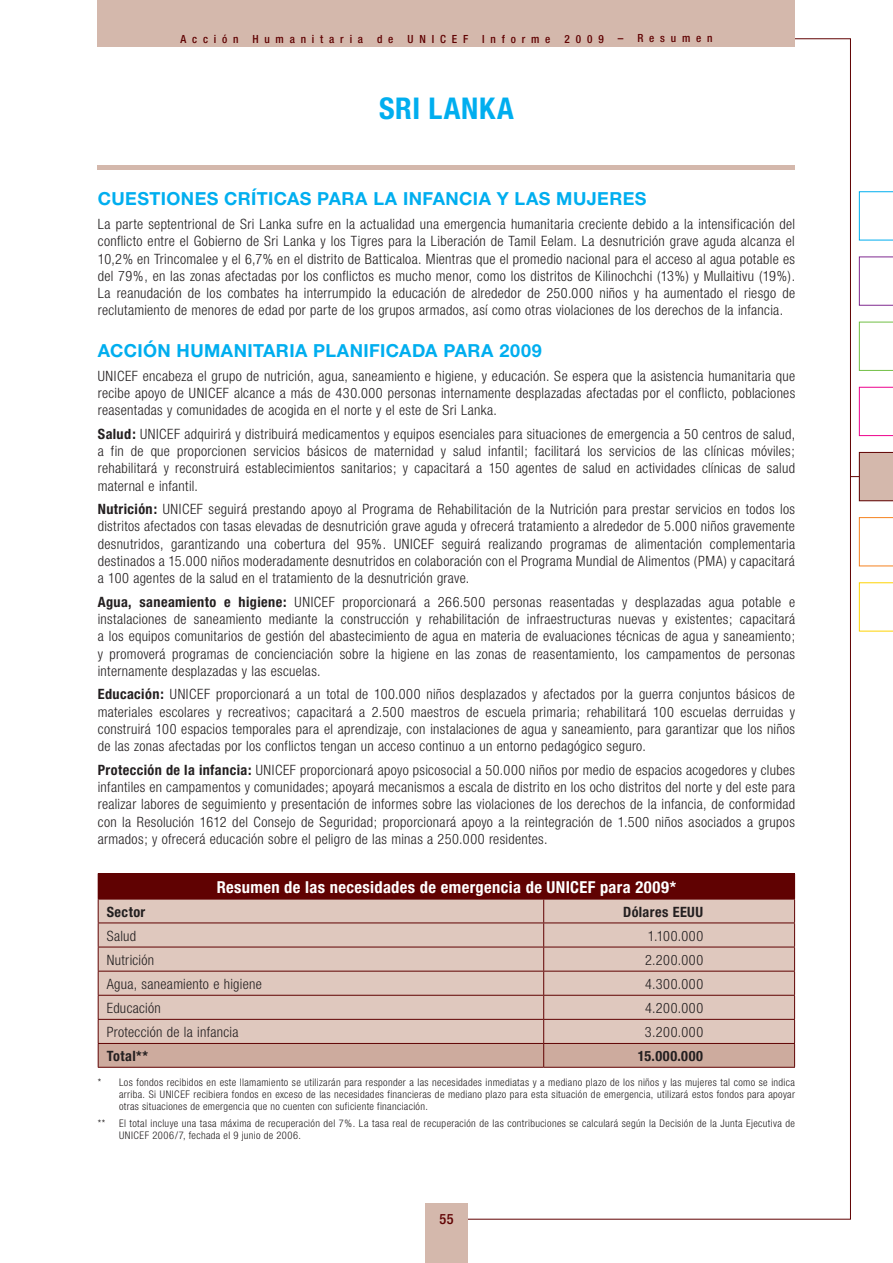
<style>
.page{position:relative;width:893px;height:1263px;background:#fff}
.page>*{position:absolute;margin:0;border:0;box-sizing:border-box;transform-origin:0 0}
.t1{font:700 condensed 30px "Helvetica Neue";letter-spacing:.025em;color:#00aeef}
.t2{font:700 18px "Helvetica Neue";letter-spacing:.025em;color:#00aeef}
.t3{font:700 condensed 16.5px "Helvetica Neue";letter-spacing:.025em;color:#fff}
.t4{font:300 condensed 14.25px/17.2px "Helvetica Neue";letter-spacing:.02em;color:#231f20;text-align:justify}
.t5{font:700 condensed 14.25px "Helvetica Neue";letter-spacing:.03em;color:#231f20}
.t6{font:500 condensed 14.25px "Helvetica Neue";color:#600202}
.t7{font:500 condensed 11.25px "Helvetica Neue";letter-spacing:.515em;color:#600202}
.t8{font:300 condensed 10.5px/12px "Helvetica Neue";letter-spacing:.035em;color:#231f20;text-align:justify}
.s1{font-weight:700}
</style>
<div class="page">
<svg style="left:444px;top:38px;width:407px;height:1182px"></svg>
<div style="left:425px;top:1203px;width:43px;height:60px;background:#d4b8ac"></div>
<div style="left:98px;top:0;width:697px;height:47px;background:#d4b8ac"></div>
<hr style="left:98px;top:166px;width:697px;height:4px;background:#d4b8ac">
<svg style="left:859px;top:191px;width:34px;height:49px"></svg>
<svg style="left:859px;top:322px;width:34px;height:49px"></svg>
<svg style="left:850px;top:452px;width:43px;height:49px"></svg>
<svg style="left:859px;top:257px;width:34px;height:49px"></svg>
<svg style="left:859px;top:387px;width:34px;height:49px"></svg>
<svg style="left:859px;top:517px;width:34px;height:49px"></svg>
<svg style="left:859px;top:582px;width:34px;height:49px"></svg>
<hr style="left:98px;top:873px;width:446px;height:1px;background:#600202">
<hr style="left:544px;top:873px;width:251px;height:1px;background:#600202">
<svg style="left:98px;top:874px;width:697px;height:193px;background:#c7a39a"></svg>
<hr style="left:98px;top:1067px;width:446px;height:1px;background:#600202">
<hr style="left:544px;top:1067px;width:251px;height:1px;background:#600202">
<p class="t7" style="left:180px;top:32px;width:534px">Acción Humanitaria de UNICEF Informe 2009 – Resumen</p>
<h1 class="t1" style="left:379px;top:90px;width:136px">SRI LANKA</h1>
<p class="t2" style="left:98px;top:188px;width:52px">CUESTION</p>
<p class="t2" style="left:195px;top:188px;width:42px">ES CRÍTICAS</p>
<p class="t2" style="left:317px;top:188px;width:14px">PARA</p>
<p class="t2" style="left:373px;top:188px;width:42px">LA INFANCIA</p>
<p class="t2" style="left:497px;top:188px;width:31px">Y LAS</p>
<p class="t2" style="left:556px;top:188px;width:91px">MUJERES</p>
<p class="t4" style="left:98px;top:215px;width:699px">La parte septentrional de Sri Lanka sufre en la actualidad una emergencia humanitaria creciente debido a la intensificación del conflicto entre el Gobierno de Sri Lanka y los Tigres para la Liberación de Tamil Eelam. La desnutrición grave aguda alcanza el 10,2% en Trincomalee y el 6,7% en el distrito de Batticaloa. Mientras que el promedio nacional para el acceso al agua potable es del 79%, en las zonas afectadas por los conflictos es mucho menor, como los distritos de Kilinochchi (13%) y Mullaitivu (19%).<br>La reanudación de los combates ha interrumpido la educación de alrededor de 250.000 niños y ha aumentado el riesgo de reclutamiento de menores de edad por parte de los grupos armados, así como otras violaciones de los derechos de la infancia.</p>
<p class="t2" style="left:98px;top:339px;width:13px">ACCIÓN</p>
<p class="t2" style="left:177px;top:339px;width:40px">HUMANITARIA</p>
<p class="t2" style="left:313px;top:339px;width:13px">PLANIFICADA</p>
<p class="t2" style="left:443px;top:339px;width:14px">PARA</p>
<p class="t2" style="left:499px;top:339px;width:44px">2009</p>
<p class="t4" style="left:98px;top:367px;width:699px">UNICEF encabeza el grupo de nutrición, agua, saneamiento e higiene, y educación. Se espera que la asistencia humanitaria que recibe apoyo de UNICEF alcance a más de 430.000 personas internamente desplazadas afectadas por el conflicto, poblaciones reasentadas y comunidades de acogida en el norte y el este de Sri Lanka.</p>
<p class="t4" style="left:98px;top:425px;width:699px"><span class="s1">Salud:</span> UNICEF adquirirá y distribuirá medicamentos y equipos esenciales para situaciones de emergencia a 50 centros de salud, a fin de que proporcionen servicios básicos de maternidad y salud infantil; facilitará los servicios de las clínicas móviles; rehabilitará y reconstruirá establecimientos sanitarios; y capacitará a 150 agentes de salud en actividades clínicas de salud maternal e infantil.</p>
<p class="t4" style="left:98px;top:500px;width:699px"><span class="s1">Nutrición:</span> UNICEF seguirá prestando apoyo al Programa de Rehabilitación de la Nutrición para prestar servicios en todos los distritos afectados con tasas elevadas de desnutrición grave aguda y ofrecerá tratamiento a alrededor de 5.000 niños gravemente desnutridos, garantizando una cobertura del 95%. UNICEF seguirá realizando programas de alimentación complementaria destinados a 15.000 niños moderadamente desnutridos en colaboración con el Programa Mundial de Alimentos (PMA) y capacitará a 100 agentes de la salud en el tratamiento de la desnutrición grave.</p>
<p class="t4" style="left:98px;top:593px;width:699px"><span class="s1">Agua, saneamiento e higiene:</span> UNICEF proporcionará a 266.500 personas reasentadas y desplazadas agua potable e instalaciones de saneamiento mediante la construcción y rehabilitación de infraestructuras nuevas y existentes; capacitará a los equipos comunitarios de gestión del abastecimiento de agua en materia de evaluaciones técnicas de agua y saneamiento; y promoverá programas de concienciación sobre la higiene en las zonas de reasentamiento, los campamentos de personas internamente desplazadas y las escuelas.</p>
<p class="t4" style="left:98px;top:686px;width:699px"><span class="s1">Educación:</span> UNICEF proporcionará a un total de 100.000 niños desplazados y afectados por la guerra conjuntos básicos de materiales escolares y recreativos; capacitará a 2.500 maestros de escuela primaria; rehabilitará 100 escuelas derruidas y construirá 100 espacios temporales para el aprendizaje, con instalaciones de agua y saneamiento, para garantizar que los niños de las zonas afectadas por los conflictos tengan un acceso continuo a un entorno pedagógico seguro.</p>
<p class="t4" style="left:98px;top:761px;width:699px"><span class="s1">Protección de la infancia:</span> UNICEF proporcionará apoyo psicosocial a 50.000 niños por medio de espacios acogedores y clubes infantiles en campamentos y comunidades; apoyará mecanismos a escala de distrito en los ocho distritos del norte y del este para realizar labores de seguimiento y presentación de informes sobre las violaciones de los derechos de la infancia, de conformidad con la Resolución 1612 del Consejo de Seguridad; proporcionará apoyo a la reintegración de 1.500 niños asociados a grupos armados; y ofrecerá educación sobre el peligro de las minas a 250.000 residentes.</p>
<p class="t3" style="left:217px;top:877px;width:461px">Resumen de las necesidades de emergencia de UNICEF para 2009*</p>
<p class="t5" style="left:107px;top:903px;width:40px">Sector</p>
<p class="t5" style="left:623px;top:903px;width:81px">Dólares EEUU</p>
<p class="t4" style="left:107px;top:927px;width:31px">Salud</p>
<p class="t4" style="left:648px;top:927px;width:57px">1.100.000</p>
<p class="t4" style="left:107px;top:951px;width:49px">Nutrición</p>
<p class="t4" style="left:645px;top:951px;width:60px">2.200.000</p>
<p class="t4" style="left:107px;top:975px;width:157px">Agua, saneamiento e higiene</p>
<p class="t4" style="left:645px;top:975px;width:60px">4.300.000</p>
<p class="t4" style="left:107px;top:999px;width:56px">Educación</p>
<p class="t4" style="left:645px;top:999px;width:60px">4.200.000</p>
<p class="t4" style="left:107px;top:1023px;width:133px">Protección de la infancia</p>
<p class="t4" style="left:645px;top:1023px;width:60px">3.200.000</p>
<p class="t5" style="left:107px;top:1047px;width:43px">Total**</p>
<p class="t5" style="left:638px;top:1047px;width:67px">15.000.000</p>
<p class="t8" style="left:119px;top:1076px;width:677px;text-indent:-21px">* Los fondos recibidos en este llamamiento se utilizarán para responder a las necesidades inmediatas y a mediano plazo de los niños y las mujeres tal como se indica arriba. Si UNICEF recibiera fondos en exceso de las necesidades financieras de mediano plazo para esta situación de emergencia, utilizará estos fondos para apoyar otras situaciones de emergencia que no cuenten con suficiente financiación.</p>
<p class="t8" style="left:98px;top:1117px;width:9px">**</p>
<p class="t8" style="left:119px;top:1117px;width:677px">El total incluye una tasa máxima de recuperación del 7%. La tasa real de recuperación de las contribuciones se calculará según la Decisión de la Junta Ejecutiva de<br>UNICEF 2006/7, fechada el 9 junio de 2006.</p>
<p class="t6" style="left:439px;top:1210px;width:16px">55</p>
</div>
